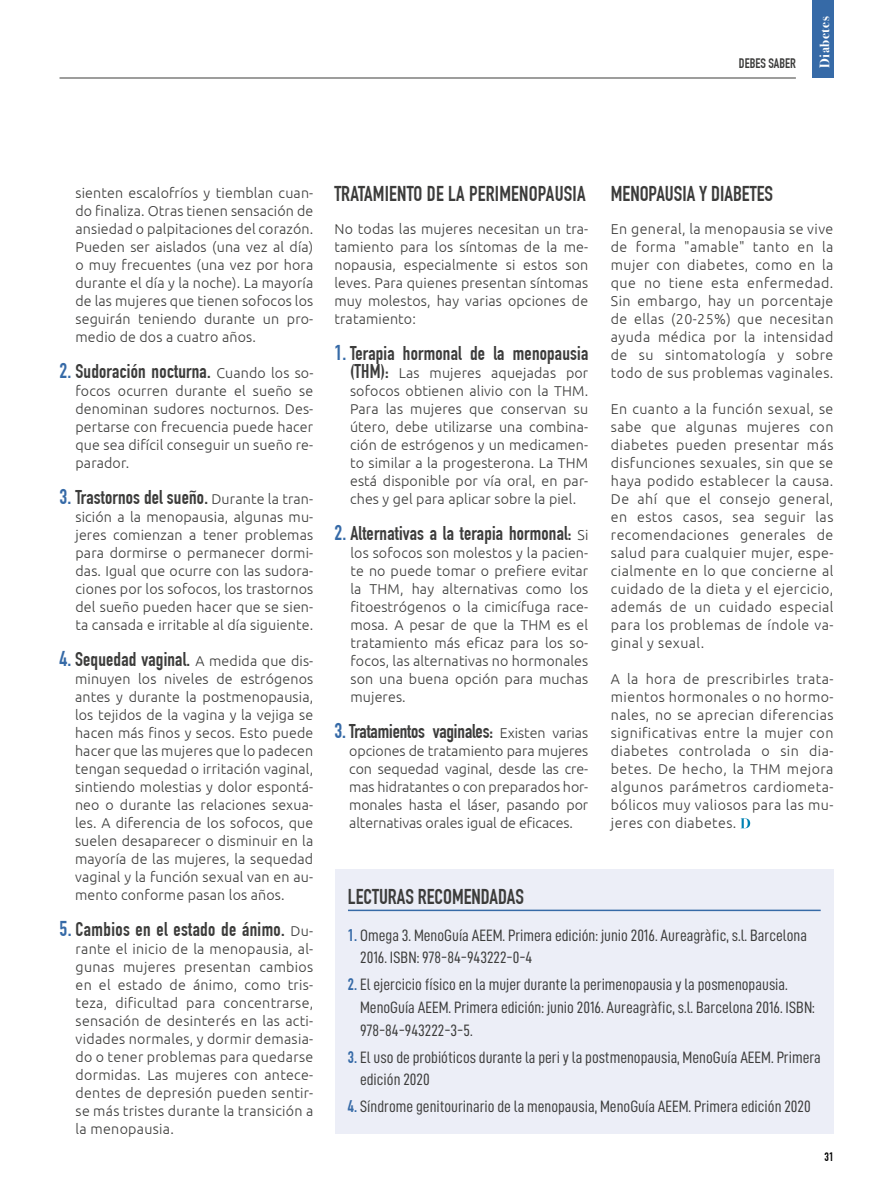
<style>
.page{position:relative;width:893px;height:1191px;background:#fff}
.page>*{position:absolute;margin:0;border:0;box-sizing:border-box;transform-origin:0 0}
.t1{font:21px "DIN Engschrift Std";color:#3c3c3b}
.t2{font:19.5px "DIN Engschrift Std";letter-spacing:.01em;color:#3c3c3b}
.t3{font:16.5px/22.6px "D DIN Condensed";color:#3c3c3b}
.t4{font:300 14.25px/18px "Ubuntu";letter-spacing:.01em;color:#3c3c3b;text-align:justify}
.t5{font:13.5px "DIN Engschrift Std";color:#3c3c3b}
.t6{font:700 13.5px "Bodoni Svty Two ITCTT";letter-spacing:.04em;color:#fff}
.t7{font:12px "DIN Engschrift Std";color:#000}
.s1{font-size:21px;color:#366aa7}
.s2{font-family:"Ubuntu";font-weight:300;font-size:14.25px}
.s3{font-family:"DIN Engschrift Std";font-weight:400;font-size:19.5px}
.s4{font-family:"DIN Engschrift Std";color:#366aa7}
</style>
<div class="page">
<hr style="left:60px;top:78px;width:736px;height:1px;background:#3c3c3b">
<div style="left:812px;top:0;width:21px;height:78px;background:#366aa7"></div>
<div style="left:335px;top:869px;width:498px;height:264px;background:#eceef7"></div>
<hr style="left:348px;top:909px;width:473px;height:2px;background:#366aa7">
<svg style="left:741px;top:818px;width:9px;height:10px"></svg>
<p class="t5" style="left:739px;top:55px;width:58px">DEBES SABER</p>
<p class="t6" style="left:813px;top:68px;width:53px;rotate:-90deg">Diabetes</p>
<p class="t4" style="left:75px;top:184px;width:239px">sienten escalofríos y tiemblan cuan&shy;do finaliza. Otras tienen sensación de ansiedad o palpitaciones del corazón.<br>Pueden ser aislados (una vez al día) o muy frecuentes (una vez por hora durante el día y la noche). La mayoría de las mujeres que tienen sofocos los seguirán teniendo durante un pro&shy;medio de dos a cuatro años.</p>
<p class="t2" style="left:60px;top:360px;width:255px"><span class="s1">2.</span> Sudoración nocturna. <span class="s2">Cuando los so-</span></p>
<p class="t4" style="left:75px;top:382px;width:239px">focos ocurren durante el sueño se denominan sudores nocturnos. Des&shy;pertarse con frecuencia puede hacer que sea difícil conseguir un sueño re&shy;parador.</p>
<p class="t2" style="left:60px;top:486px;width:255px"><span class="s1">3.</span> Trastornos del sueño. <span class="s2">Durante la tran-</span></p>
<p class="t4" style="left:75px;top:508px;width:239px">sición a la menopausia, algunas mu&shy;jeres comienzan a tener problemas para dormirse o permanecer dormi&shy;das. Igual que ocurre con las sudora&shy;ciones por los sofocos, los trastornos del sueño pueden hacer que se sien&shy;ta cansada e irritable al día siguiente.</p>
<p class="t2" style="left:60px;top:648px;width:255px"><span class="s1">4.</span> Sequedad vaginal. <span class="s2">A medida que dis-</span></p>
<p class="t4" style="left:75px;top:670px;width:240px">minuyen los niveles de estrógenos antes y durante la postmenopausia, los tejidos de la vagina y la vejiga se hacen más finos y secos. Esto puede hacer que las mujeres que lo padecen tengan sequedad o irritación vaginal, sintiendo molestias y dolor espontá&shy;neo o durante las relaciones sexua&shy;les. A diferencia de los sofocos, que suelen desaparecer o disminuir en la mayoría de las mujeres, la sequedad vaginal y la función sexual van en au&shy;mento conforme pasan los años.</p>
<p class="t2" style="left:60px;top:918px;width:255px"><span class="s1">5.</span> Cambios en el estado de ánimo. <span class="s2">Du-</span></p>
<p class="t4" style="left:76px;top:940px;width:239px">rante el inicio de la menopausia, al&shy;gunas mujeres presentan cambios en el estado de ánimo, como tris&shy;teza, dificultad para concentrarse, sensación de desinterés en las acti&shy;vidades normales, y dormir demasia&shy;do o tener problemas para quedarse dormidas. Las mujeres con antece&shy;dentes de depresión pueden sentir&shy;se más tristes durante la transición a la menopausia.</p>
<p class="t1" style="left:334px;top:181px;width:253px">TRATAMIENTO DE LA PERIMENOPAUSIA</p>
<p class="t4" style="left:334px;top:220px;width:255px">No todas las mujeres necesitan un tra&shy;tamiento para los síntomas de la me&shy;nopausia, especialmente si estos son leves. Para quienes presentan síntomas muy molestos, hay varias opciones de tratamiento:</p>
<p class="t2" style="left:334px;top:342px;width:255px"><span class="s1">1.</span> Terapia hormonal de la menopausia</p>
<p class="t4" style="left:350px;top:364px;width:240px"><span class="s3">(THM):</span> Las mujeres aquejadas por sofocos obtienen alivio con la THM.<br>Para las mujeres que conservan su útero, debe utilizarse una combina&shy;ción de estrógenos y un medicamen&shy;to similar a la progesterona. La THM está disponible por vía oral, en par&shy;ches y gel para aplicar sobre la piel.</p>
<p class="t2" style="left:334px;top:522px;width:255px"><span class="s1">2.</span> Alternativas a la terapia hormonal: <span class="s2">Si</span></p>
<p class="t4" style="left:350px;top:544px;width:239px">los sofocos son molestos y la pacien&shy;te no puede tomar o prefiere evitar la THM, hay alternativas como los fitoestrógenos o la cimicífuga race&shy;mosa. A pesar de que la THM es el tratamiento más eficaz para los so&shy;focos, las alternativas no hormonales son una buena opción para muchas mujeres.</p>
<p class="t2" style="left:334px;top:720px;width:255px"><span class="s1">3.</span> Tratamientos vaginales: <span class="s2">Existen varias</span></p>
<p class="t4" style="left:349px;top:742px;width:241px">opciones de tratamiento para mujeres con sequedad vaginal, desde las cre&shy;mas hidratantes o con preparados hor&shy;monales hasta el láser, pasando por alternativas orales igual de eficaces.</p>
<p class="t1" style="left:611px;top:181px;width:164px">MENOPAUSIA Y DIABETES</p>
<p class="t4" style="left:611px;top:220px;width:224px">En general, la menopausia se vive de forma "amable" tanto en la mujer con diabetes, como en la que no tiene esta enfermedad.<br>Sin embargo, hay un porcentaje de ellas (20-25%) que necesitan ayuda médica por la intensidad de su sintomatología y sobre todo de sus problemas vaginales.</p>
<p class="t4" style="left:611px;top:400px;width:224px">En cuanto a la función sexual, se sabe que algunas mujeres con diabetes pueden presentar más disfunciones sexuales, sin que se haya podido establecer la causa.<br>De ahí que el consejo general, en estos casos, sea seguir las recomendaciones generales de salud para cualquier mujer, espe&shy;cialmente en lo que concierne al cuidado de la dieta y el ejercicio, además de un cuidado especial para los problemas de índole va&shy;ginal y sexual.</p>
<p class="t4" style="left:611px;top:670px;width:224px">A la hora de prescribirles trata&shy;mientos hormonales o no hormo&shy;nales, no se aprecian diferencias significativas entre la mujer con diabetes controlada o sin dia&shy;betes. De hecho, la THM mejora algunos parámetros cardiometa&shy;bólicos muy valiosos para las mu&shy;jeres con diabetes.</p>
<p class="t1" style="left:348px;top:884px;width:177px">LECTURAS RECOMENDADAS</p>
<p class="t3" style="left:360px;top:923px;width:448px;text-indent:-12px"><span class="s4">1.</span> Omega 3. MenoGuía AEEM. Primera edición: junio 2016. Aureagràfic, s.l. Barcelona<br>2016. ISBN: 978-84-943222-0-4</p>
<p class="t3" style="left:360px;top:973px;width:456px;text-indent:-12px"><span class="s4">2.</span> El ejercicio físico en la mujer durante la perimenopausia y la posmenopausia.<br>MenoGuía AEEM. Primera edición: junio 2016. Aureagràfic, s.l. Barcelona 2016. ISBN:<br>978-84-943222-3-5.</p>
<p class="t3" style="left:360px;top:1045px;width:462px;text-indent:-12px"><span class="s4">3.</span> El uso de probióticos durante la peri y la postmenopausia, MenoGuía AEEM. Primera edición 2020</p>
<p class="t3" style="left:348px;top:1095px;width:464px"><span class="s4">4.</span> Síndrome genitourinario de la menopausia, MenoGuía AEEM. Primera edición 2020</p>
<p class="t7" style="left:824px;top:1149px;width:10px">31</p>
</div>
